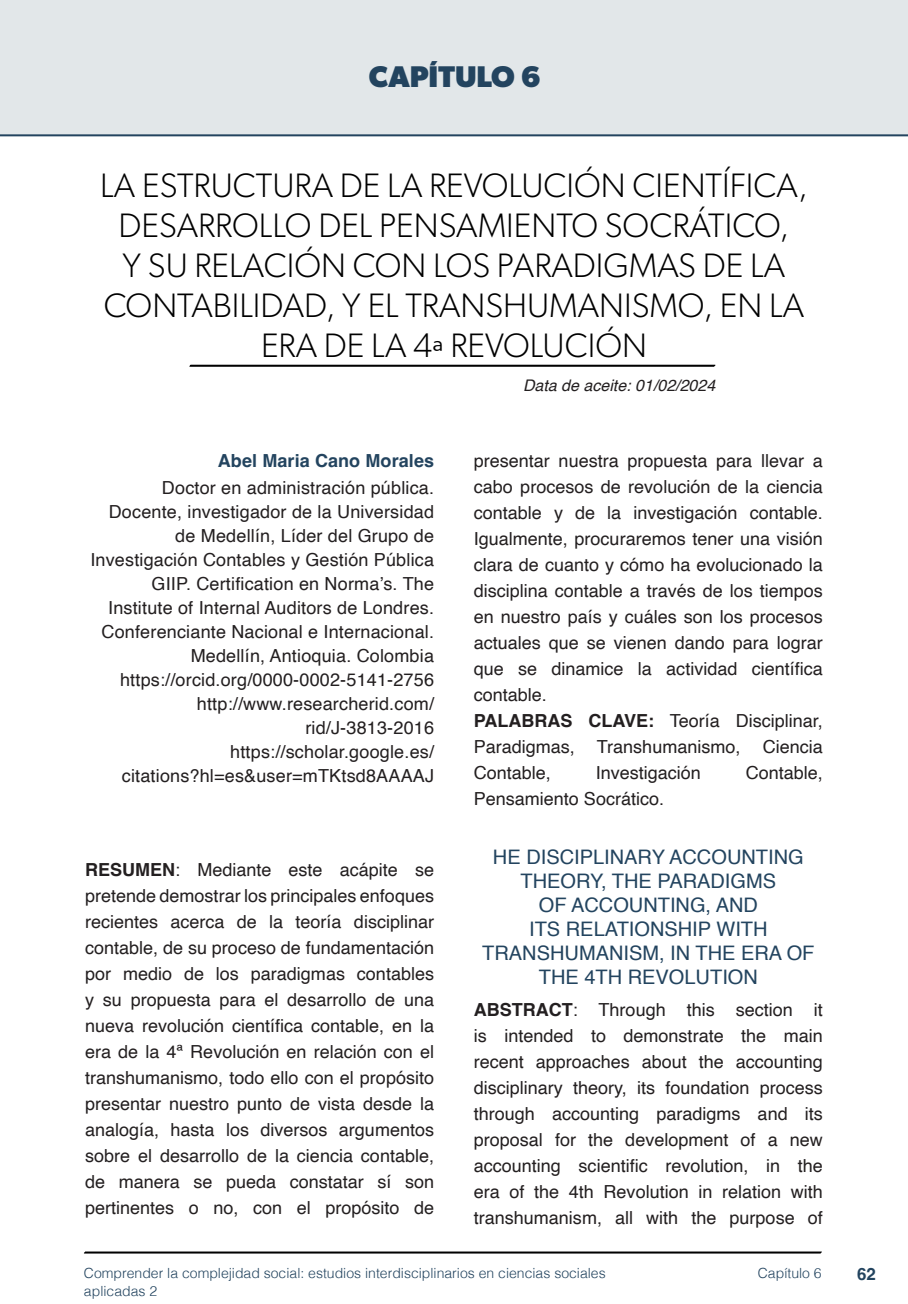
<style>
.page{position:relative;width:908px;height:1304px;background:#fff}
.page>*{position:absolute;margin:0;border:0;box-sizing:border-box;transform-origin:0 0}
.t1{font:300 34px/40px "Gibson";color:#000;text-align:center}
.t2{font:700 30px "Gibson";color:#23445f}
.t3{font:20px/24px "Helvetica";color:#23445f;text-align:center}
.t4{font:18px/26px "Helvetica";color:#231f20;text-align:justify}
.t5{font:700 18px "Helvetica";letter-spacing:.005em;color:#23445f}
.t6{font:700 16.8px "Helvetica";color:#23445f}
.t7{font:italic 16px "Helvetica";color:#231f20}
.t8{font:300 14px/18px "Helvetica";color:#23445f}
.s1{font-weight:700}
</style>
<div class="page">
<svg style="left:84px;top:1251px;width:737px;height:3px;background:#515151"></svg>
<svg style="left:189px;top:364px;width:526px;height:3px;background:#4f4f4f"></svg>
<div style="left:0;top:0;width:907px;height:136px;background:#e2e7e9"></div>
<div style="left:44px;top:72px;width:68px;height:61px;background:#e2e7e9"></div>
<h2 class="t2" style="left:369px;top:58px;width:173px">CAPÍTULO 6</h2>
<h1 class="t1" style="left:100px;top:165px;width:708px">LA ESTRUCTURA DE LA REVOLUCIÓN CIENTÍFICA, DESARROLLO DEL PENSAMIENTO SOCRÁTICO,<br>Y SU RELACIÓN CON LOS PARADIGMAS DE LA CONTABILIDAD, Y EL TRANSHUMANISMO, EN LA ERA DE LA 4ª REVOLUCIÓN</h1>
<p class="t5" style="left:218px;top:450px;width:218px">Abel Maria Cano Morales</p>
<p class="t4" style="left:90px;top:477px;width:345px;line-height:24px;text-align:right">Doctor en administración pública.<br>Docente, investigador de la Universidad de Medellín, Líder del Grupo de Investigación Contables y Gestión Pública GIIP. Certification en Norma’s. The Institute of Internal Auditors de Londres.<br>Conferenciante Nacional e Internacional.<br>Medellín, Antioquia. Colombia https://orcid.org/0000-0002-5141-2756 http://www.researcherid.com/ rid/J-3813-2016<br>https://scholar.google.es/ citations?hl=es&amp;user=mTKtsd8AAAAJ</p>
<p class="t4" style="left:85px;top:858px;width:350px"><span class="s1">RESUMEN</span>: Mediante este acápite se pretende demostrar los principales enfoques recientes acerca de la teoría disciplinar contable, de su proceso de fundamentación por medio de los paradigmas contables y su propuesta para el desarrollo de una nueva revolución científica contable, en la era de la 4ª Revolución en relación con el transhumanismo, todo ello con el propósito presentar nuestro punto de vista desde la analogía, hasta los diversos argumentos sobre el desarrollo de la ciencia contable, de manera se pueda constatar sí son pertinentes o no, con el propósito de</p>
<p class="t7" style="left:523px;top:373px;width:194px">Data de aceite: 01/02/2024</p>
<p class="t4" style="left:473px;top:448px;width:350px;text-align:left">presentar nuestra propuesta para llevar a cabo procesos de revolución de la ciencia contable y de la investigación contable.<br>Igualmente, procuraremos tener una visión clara de cuanto y cómo ha evolucionado la disciplina contable a través de los tiempos en nuestro país y cuáles son los procesos actuales que se vienen dando para lograr que se dinamice la actividad científica contable.<br><span class="s1">PALABRAS CLAVE:</span> Teoría Disciplinar, Paradigmas, Transhumanismo, Ciencia Contable,</p>
<p class="t4" style="left:595px;top:760px;width:107px">Investigación</p>
<p class="t4" style="left:745px;top:760px;width:79px">Contable,</p>
<p class="t4" style="left:473px;top:786px;width:192px">Pensamiento Socrático.</p>
<p class="t3" style="left:482px;top:846px;width:333px">HE DISCIPLINARY ACCOUNTING<br>THEORY, THE PARADIGMS<br>OF ACCOUNTING, AND<br>ITS RELATIONSHIP WITH<br>TRANSHUMANISM, IN THE ERA OF<br>THE 4TH REVOLUTION</p>
<p class="t4" style="left:473px;top:997px;width:350px"><span class="s1">ABSTRACT</span>: Through this section it is intended to demonstrate the main recent approaches about the accounting disciplinary theory, its foundation process through accounting paradigms and its proposal for the development of a new accounting scientific revolution, in the era of the 4th Revolution in relation with transhumanism, all with the purpose of</p>
<p class="t8" style="left:84px;top:1263px;width:523px">Comprender la complejidad social: estudios interdisciplinarios en ciencias sociales aplicadas 2</p>
<p class="t8" style="left:757px;top:1263px;width:65px">Capítulo 6</p>
<p class="t6" style="left:856px;top:1264px;width:20px">62</p>
</div>
